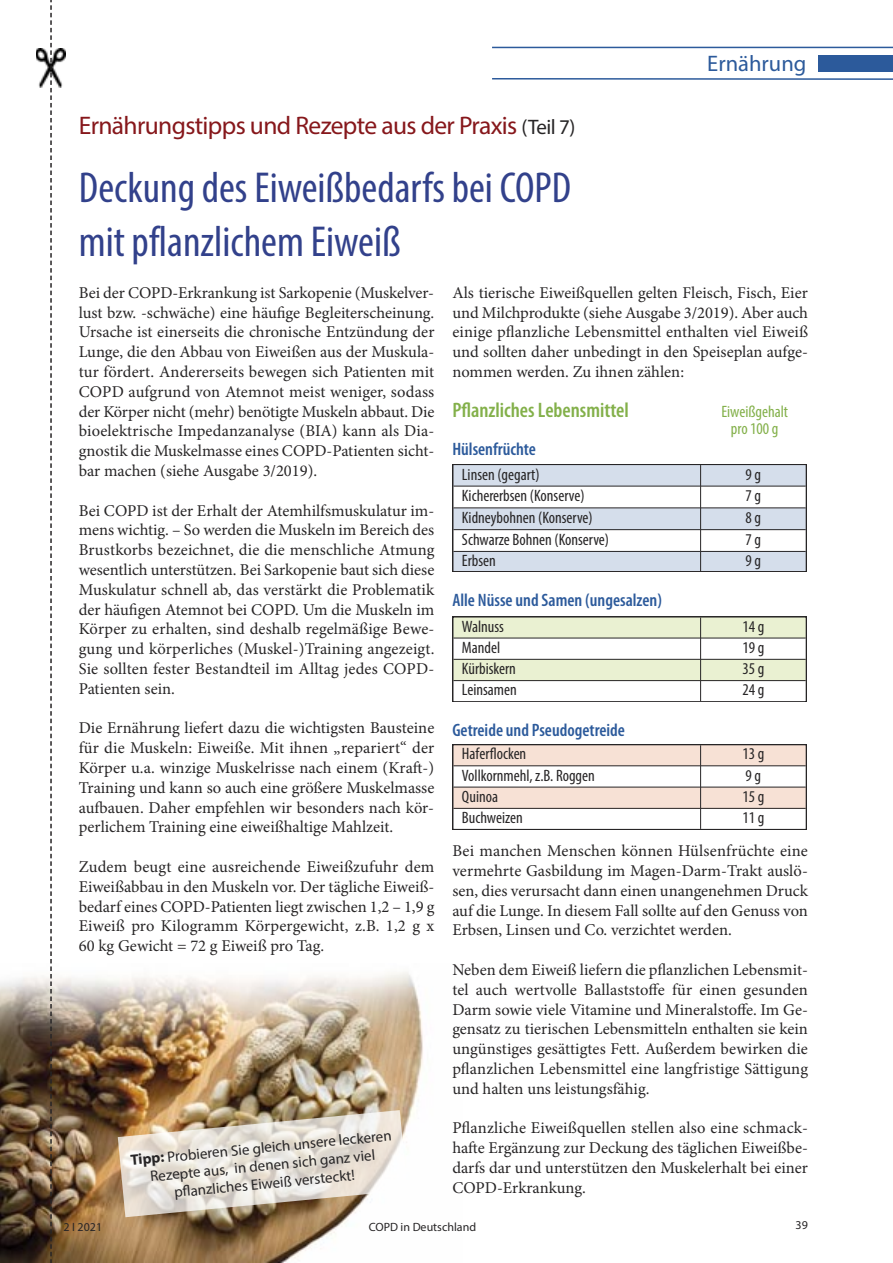
<style>
.page{position:relative;width:893px;height:1263px;background:#fff}
.page>*{position:absolute;margin:0;border:0;box-sizing:border-box;transform-origin:0 0}
.t1{font:condensed 43.5px "Myriad Pro";color:#32418b}
.t2{font:25.5px "Myriad Pro";letter-spacing:-.025em;color:#86171b}
.t3{font:22.5px "Myriad Pro";color:#2c5a9b}
.t4{font:600 condensed 21px "Myriad Pro";color:#83b04a}
.t5{font:600 condensed 18px "Myriad Pro";color:#2c5a9b}
.t6{font:16.5px/19.8px "Minion Pro";color:#272526;text-align:justify}
.t7{font:condensed 16.5px "Myriad Pro";color:#272526}
.t8{font:condensed 16.5px "Myriad Pro";color:#83b04a}
.t9{font:15px "Myriad Pro";color:#272526}
.t10{font:12px "Myriad Pro";color:#272526}
.s1{font-size:21px;color:#272526}
.s2{font-weight:700}
</style>
<div class="page">
<img style="left:0;top:972px;width:423px;height:291px">
<div style="left:818px;top:55px;width:75px;height:16px;background:#2c5a9b"></div>
<hr style="left:492px;top:78px;width:401px;height:2px;background:#2c5a9b">
<hr style="left:492px;top:47px;width:401px;height:1px;background:#2c5a9b">
<img style="left:36px;top:49px;width:30px;height:38px">
<svg style="left:50px;top:0;width:2px;height:1263px"></svg>
<svg style="left:118px;top:1110px;width:289px;height:107px"></svg>
<div style="left:453px;top:464px;width:248px;height:22px;background:#d5deeb"></div>
<div style="left:701px;top:464px;width:105px;height:22px;background:#d5deeb"></div>
<div style="left:453px;top:508px;width:248px;height:22px;background:#d5deeb"></div>
<div style="left:701px;top:508px;width:105px;height:22px;background:#d5deeb"></div>
<div style="left:453px;top:551px;width:248px;height:21px;background:#d5deeb"></div>
<div style="left:701px;top:551px;width:105px;height:21px;background:#d5deeb"></div>
<div style="left:453px;top:464px;width:353px;height:108px;border:2px solid #272526"></div>
<hr style="left:700px;top:465px;width:1px;height:106px;background:#272526">
<hr style="left:453px;top:486px;width:247px;height:1px;background:#272526">
<hr style="left:701px;top:486px;width:105px;height:1px;background:#272526">
<hr style="left:453px;top:507px;width:247px;height:1px;background:#272526">
<hr style="left:701px;top:507px;width:105px;height:1px;background:#272526">
<hr style="left:453px;top:529px;width:247px;height:1px;background:#272526">
<hr style="left:701px;top:529px;width:105px;height:1px;background:#272526">
<hr style="left:453px;top:551px;width:247px;height:1px;background:#272526">
<hr style="left:701px;top:551px;width:105px;height:1px;background:#272526">
<div style="left:453px;top:617px;width:248px;height:21px;background:#eaf1d2"></div>
<div style="left:701px;top:617px;width:105px;height:21px;background:#eaf1d2"></div>
<div style="left:453px;top:659px;width:248px;height:22px;background:#eaf1d2"></div>
<div style="left:701px;top:659px;width:105px;height:22px;background:#eaf1d2"></div>
<hr style="left:700px;top:617px;width:1px;height:84px;background:#272526">
<hr style="left:453px;top:638px;width:247px;height:1px;background:#272526">
<hr style="left:701px;top:638px;width:105px;height:1px;background:#272526">
<hr style="left:453px;top:659px;width:247px;height:1px;background:#272526">
<hr style="left:701px;top:659px;width:105px;height:1px;background:#272526">
<hr style="left:453px;top:680px;width:247px;height:1px;background:#272526">
<hr style="left:701px;top:680px;width:105px;height:1px;background:#272526">
<div style="left:453px;top:744px;width:248px;height:22px;background:#f7e1d5"></div>
<div style="left:701px;top:744px;width:105px;height:22px;background:#f7e1d5"></div>
<div style="left:453px;top:787px;width:248px;height:21px;background:#f7e1d5"></div>
<div style="left:701px;top:787px;width:105px;height:21px;background:#f7e1d5"></div>
<div style="left:453px;top:744px;width:353px;height:86px;border:2px solid #272526"></div>
<hr style="left:700px;top:745px;width:1px;height:84px;background:#272526">
<hr style="left:453px;top:765px;width:247px;height:1px;background:#272526">
<hr style="left:701px;top:765px;width:105px;height:1px;background:#272526">
<hr style="left:453px;top:787px;width:247px;height:1px;background:#272526">
<hr style="left:701px;top:787px;width:105px;height:1px;background:#272526">
<hr style="left:453px;top:808px;width:247px;height:1px;background:#272526">
<hr style="left:701px;top:808px;width:105px;height:1px;background:#272526">
<p class="t3" style="left:707px;top:55px;width:101px">Ernährung</p>
<p class="t2" style="left:79px;top:116px;width:498px">Ernährungstipps und Rezepte aus der Praxis <span class="s1">(Teil 7)</span></p>
<p class="t1" style="left:79px;top:172px;width:494px">Deckung des Eiweißbedarfs bei COPD</p>
<p class="t1" style="left:79px;top:226px;width:323px">mit pflanzlichem Eiweiß</p>
<p class="t6" style="left:79px;top:284px;width:357px">Bei der COPD-Erkrankung ist Sarkopenie (Muskelver&shy;lust bzw. -schwäche) eine häufige Begleiterscheinung.<br>Ursache ist einerseits die chronische Entzündung der Lunge, die den Abbau von Eiweißen aus der Muskula&shy;tur fördert. Andererseits bewegen sich Patienten mit COPD aufgrund von Atemnot meist weniger, sodass der Körper nicht (mehr) benötigte Muskeln abbaut. Die bioelektrische Impedanzanalyse (BIA) kann als Dia&shy;gnostik die Muskelmasse eines COPD-Patienten sicht&shy;bar machen (siehe Ausgabe 3/2019).</p>
<p class="t6" style="left:79px;top:502px;width:357px">Bei COPD ist der Erhalt der Atemhilfsmuskulatur im&shy;mens wichtig. – So werden die Muskeln im Bereich des</p>
<p class="t6" style="left:79px;top:541px;width:357px">Brustkorbs bezeichnet, die die menschliche Atmung wesentlich unterstützen. Bei Sarkopenie baut sich diese Muskulatur schnell ab, das verstärkt die Problematik der häufigen Atemnot bei COPD. Um die Muskeln im Körper zu erhalten, sind deshalb regelmäßige Bewe&shy;gung und körperliches (Muskel-)Training angezeigt.<br>Sie sollten fester Bestandteil im Alltag jedes COPD-Patienten sein.</p>
<p class="t6" style="left:79px;top:720px;width:357px">Die Ernährung liefert dazu die wichtigsten Bausteine für die Muskeln: Eiweiße. Mit ihnen „repariert“ der Körper u.a. winzige Muskelrisse nach einem (Kraft-)<br>Training und kann so auch eine größere Muskelmasse aufbauen. Daher empfehlen wir besonders nach kör&shy;perlichem Training eine eiweißhaltige Mahlzeit.</p>
<p class="t6" style="left:79px;top:858px;width:357px">Zudem beugt eine ausreichende Eiweißzufuhr dem Eiweißabbau in den Muskeln vor. Der tägliche Eiweiß&shy;bedarf eines COPD-Patienten liegt zwischen 1,2 – 1,9 g Eiweiß pro Kilogramm Körpergewicht, z.B. 1,2 g x 60 kg Gewicht = 72 g Eiweiß pro Tag.</p>
<p class="t6" style="left:452px;top:284px;width:357px">Als tierische Eiweißquellen gelten Fleisch, Fisch, Eier und Milchprodukte (siehe Ausgabe 3/2019). Aber auch einige pflanzliche Lebensmittel enthalten viel Eiweiß und sollten daher unbedingt in den Speiseplan aufge&shy;nommen werden. Zu ihnen zählen:</p>
<p class="t4" style="left:452px;top:402px;width:178px">Pflanzliches Lebensmittel</p>
<p class="t8" style="left:721px;top:406px;width:68px">Eiweißgehalt</p>
<p class="t8" style="left:731px;top:422px;width:49px">pro 100 g</p>
<p class="t5" style="left:452px;top:442px;width:85px">Hülsenfrüchte</p>
<p class="t7" style="left:462px;top:468px;width:79px">Linsen (gegart)</p>
<p class="t7" style="left:746px;top:468px;width:17px">9 g</p>
<p class="t7" style="left:462px;top:490px;width:124px">Kichererbsen (Konserve)</p>
<p class="t7" style="left:746px;top:490px;width:17px">7 g</p>
<p class="t7" style="left:462px;top:511px;width:132px">Kidneybohnen (Konserve)</p>
<p class="t7" style="left:746px;top:511px;width:17px">8 g</p>
<p class="t7" style="left:462px;top:533px;width:149px">Schwarze Bohnen (Konserve)</p>
<p class="t7" style="left:746px;top:533px;width:17px">7 g</p>
<p class="t7" style="left:462px;top:554px;width:35px">Erbsen</p>
<p class="t7" style="left:746px;top:554px;width:17px">9 g</p>
<p class="t5" style="left:452px;top:593px;width:211px">Alle Nüsse und Samen (ungesalzen)</p>
<p class="t7" style="left:462px;top:620px;width:44px">Walnuss</p>
<p class="t7" style="left:742px;top:620px;width:23px">14 g</p>
<p class="t7" style="left:462px;top:641px;width:40px">Mandel</p>
<p class="t7" style="left:742px;top:641px;width:23px">19 g</p>
<p class="t7" style="left:462px;top:663px;width:55px">Kürbiskern</p>
<p class="t7" style="left:742px;top:663px;width:23px">35 g</p>
<p class="t7" style="left:462px;top:684px;width:56px">Leinsamen</p>
<p class="t7" style="left:742px;top:684px;width:23px">24 g</p>
<p class="t5" style="left:452px;top:723px;width:174px">Getreide und Pseudogetreide</p>
<p class="t7" style="left:462px;top:748px;width:66px">Haferflocken</p>
<p class="t7" style="left:742px;top:748px;width:23px">13 g</p>
<p class="t7" style="left:462px;top:769px;width:134px">Vollkornmehl, z.B. Roggen</p>
<p class="t7" style="left:746px;top:769px;width:17px">9 g</p>
<p class="t7" style="left:462px;top:790px;width:38px">Quinoa</p>
<p class="t7" style="left:742px;top:790px;width:23px">15 g</p>
<p class="t7" style="left:462px;top:811px;width:62px">Buchweizen</p>
<p class="t7" style="left:742px;top:811px;width:23px">11 g</p>
<p class="t6" style="left:452px;top:842px;width:357px">Bei manchen Menschen können Hülsenfrüchte eine vermehrte Gasbildung im Magen-Darm-Trakt auslö&shy;sen, dies verursacht dann einen unangenehmen Druck auf die Lunge. In diesem Fall sollte auf den Genuss von Erbsen, Linsen und Co. verzichtet werden.</p>
<p class="t6" style="left:452px;top:961px;width:357px">Neben dem Eiweiß liefern die pflanzlichen Lebensmit&shy;tel auch wertvolle Ballaststoffe für einen gesunden Darm sowie viele Vitamine und Mineralstoffe. Im Ge&shy;gensatz zu tierischen Lebensmitteln enthalten sie kein ungünstiges gesättigtes Fett. Außerdem bewirken die pflanzlichen Lebensmittel eine langfristige Sättigung und halten uns leistungsfähig.</p>
<p class="t6" style="left:452px;top:1120px;width:357px">Pflanzliche Eiweißquellen stellen also eine schmack&shy;hafte Ergänzung zur Deckung des täglichen Eiweißbe&shy;darfs dar und unterstützen den Muskelerhalt bei einer COPD-Erkrankung.</p>
<p class="t9" style="left:130px;top:1153px;width:264px;rotate:-5deg"><span class="s2">Tipp:</span> Probieren Sie gleich unsere leckeren</p>
<p class="t9" style="left:150px;top:1170px;width:227px;rotate:-5deg">Rezepte aus, in denen sich ganz viel</p>
<p class="t9" style="left:174px;top:1186px;width:183px;rotate:-5deg">pfl anzliches Eiweiß versteckt!</p>
<p class="t10" style="left:64px;top:1222px;width:40px">2 I 2021</p>
<p class="t10" style="left:369px;top:1222px;width:109px">COPD in Deutschland</p>
<p class="t10" style="left:796px;top:1221px;width:14px">39</p>
</div>
